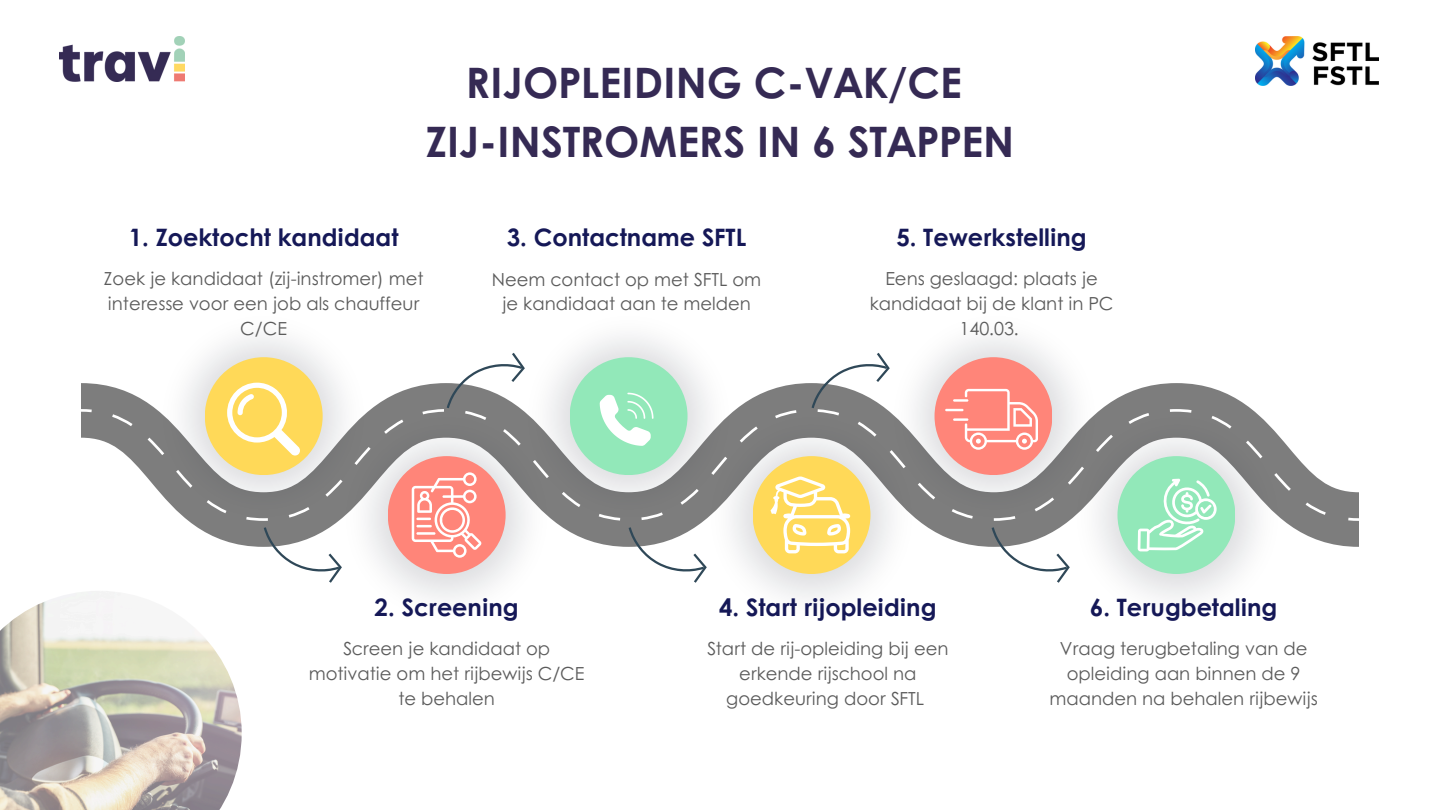
<style>
.page{position:relative;width:1440px;height:810px;background:#fff}
.page>*{position:absolute;margin:0;border:0;box-sizing:border-box;transform-origin:0 0}
.t1{font:700 42px/58.5px "Century Gothic";color:#352a54;text-align:center}
.t2{font:700 24px "Century Gothic";color:#151857}
.t3{font:18px/24.8px "Century Gothic";color:#5b5b5b;text-align:center}
</style>
<div class="page">
<svg style="left:81px;top:383px;width:1278px;height:164px"></svg>
<svg style="left:81px;top:409px;width:11px;height:3px"></svg>
<svg style="left:112px;top:409px;width:1214px;height:112px;fill:#7d7d7d"></svg>
<svg style="left:1348px;top:518px;width:11px;height:3px"></svg>
<img style="left:162px;top:337px;width:204px;height:181px">
<img style="left:345px;top:416px;width:204px;height:182px">
<img style="left:710px;top:416px;width:204px;height:182px">
<img style="left:1075px;top:416px;width:204px;height:182px">
<img style="left:527px;top:337px;width:204px;height:181px">
<img style="left:892px;top:337px;width:204px;height:181px">
<div style="left:205px;top:357px;width:118px;height:118px;background:#ffd958;border-radius:50%"></div>
<div style="left:388px;top:456px;width:118px;height:118px;background:#ff8579;border-radius:50%"></div>
<div style="left:570px;top:357px;width:118px;height:118px;background:#92e8b9;border-radius:50%"></div>
<div style="left:753px;top:456px;width:117px;height:118px;background:#ffd958;border-radius:50%"></div>
<div style="left:935px;top:357px;width:117px;height:118px;background:#ff8579;border-radius:50%"></div>
<div style="left:1117px;top:456px;width:118px;height:118px;background:#92e8b9;border-radius:50%"></div>
<svg style="left:264px;top:527px;width:78px;height:56px"></svg>
<svg style="left:629px;top:527px;width:78px;height:56px"></svg>
<svg style="left:447px;top:353px;width:78px;height:55px"></svg>
<svg style="left:812px;top:353px;width:78px;height:55px"></svg>
<svg style="left:992px;top:527px;width:78px;height:56px"></svg>
<svg style="left:392px;top:464px;width:109px;height:108px"></svg>
<svg style="left:209px;top:362px;width:109px;height:109px"></svg>
<svg style="left:574px;top:362px;width:109px;height:109px"></svg>
<img style="left:60px;top:36px;width:125px;height:45px">
<img style="left:1255px;top:36px;width:124px;height:50px">
<svg style="left:757px;top:464px;width:109px;height:108px"></svg>
<svg style="left:1123px;top:464px;width:109px;height:108px"></svg>
<img style="left:0;top:591px;width:242px;height:219px">
<svg style="left:940px;top:362px;width:109px;height:109px"></svg>
<p class="t1" style="left:426px;top:52px;width:590px">RIJOPLEIDING C-VAK/CE<br>ZIJ-INSTROMERS IN 6 STAPPEN</p>
<h1 class="t2" style="left:129px;top:219px;width:271px">1. Zoektocht kandidaat</h1>
<p class="t3" style="left:104px;top:266px;width:321px">Zoek je kandidaat (zij-instromer) met interesse voor een job als chauffeur<br>C/CE</p>
<h2 class="t2" style="left:507px;top:219px;width:241px">3. Contactname SFTL</h2>
<p class="t3" style="left:492px;top:266px;width:271px">Neem contact op met SFTL om je kandidaat aan te melden</p>
<p class="t2" style="left:896px;top:219px;width:192px">5. Tewerkstelling</p>
<p class="t3" style="left:870px;top:265px;width:245px">Eens geslaagd: plaats je kandidaat bij de klant in PC<br>140.03.</p>
<h2 class="t2" style="left:375px;top:589px;width:146px">2. Screening</h2>
<p class="t3" style="left:309px;top:635px;width:277px">Screen je kandidaat op motivatie om het rijbewijs C/CE te behalen</p>
<h2 class="t2" style="left:719px;top:589px;width:219px">4. Start rijopleiding</h2>
<p class="t3" style="left:707px;top:635px;width:243px">Start de rij-opleiding bij een erkende rijschool na goedkeuring door SFTL</p>
<p class="t2" style="left:1090px;top:589px;width:189px">6. Terugbetaling</p>
<p class="t3" style="left:1049px;top:635px;width:270px">Vraag terugbetaling van de opleiding aan binnen de 9 maanden na behalen rijbewijs</p>
</div>
